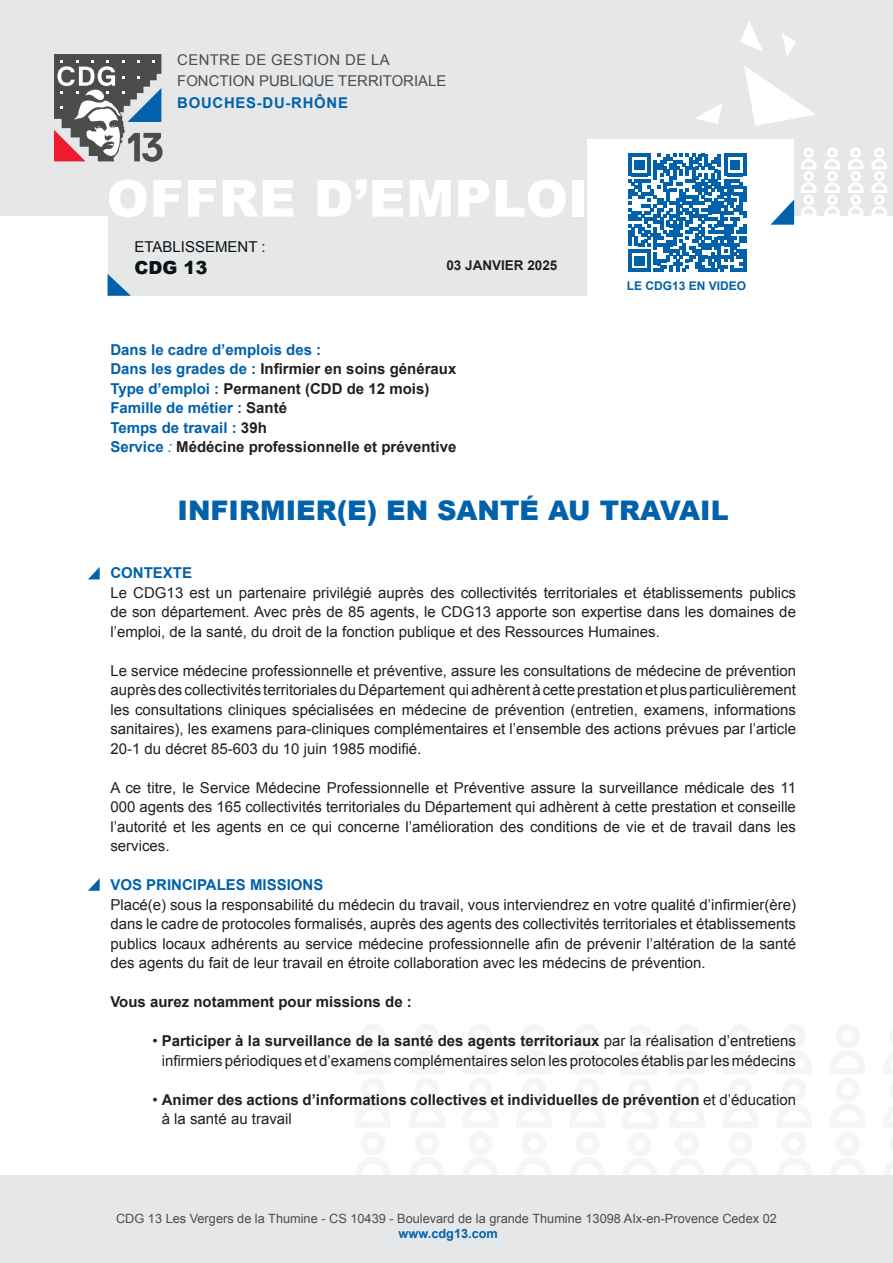
<style>
.page{position:relative;width:893px;height:1263px;background:#fff}
.page>*{position:absolute;margin:0;border:0;box-sizing:border-box;transform-origin:0 0}
.t1{font:900 51px "Arial";letter-spacing:.01em;color:#fff}
.t2{font:900 27px "Arial";color:#0161aa}
.t3{font:900 18px "Arial";color:#0d1214}
.t4{font:15px/19.5px "Arial";color:#231f20;text-align:justify}
.t5{font:700 15px/19.5px "Arial";color:#0161aa}
.t6{font:700 15px/19.5px "Arial";color:#231f20}
.t7{font:15px "Arial";color:#0d1214}
.t8{font:14.85px/21.5px "Arial";color:#4b4c4d}
.t9{font:700 14.85px "Arial";letter-spacing:.05em;color:#0161aa}
.t10{font:700 13.5px "Arial";color:#231f20}
.t11{font:12.75px "Arial";color:#4b4c4d}
.t12{font:700 12.75px "Arial";color:#0161aa}
.t13{font:700 12px "Arial";color:#0161aa}
.s1{color:#231f20}
.s2{font-weight:400;font-style:italic}
.s3{font-weight:700}
.s4{font-weight:400}
</style>
<div class="page">
<div style="left:0;top:0;width:893px;height:215px;background:#e6e7e9"></div>
<div style="left:108px;top:217px;width:479px;height:79px;background:#e6e7e9"></div>
<div style="left:0;top:1175px;width:893px;height:88px;background:#e6e7e9"></div>
<div style="left:587px;top:139px;width:206px;height:76px;background:#fff"></div>
<svg style="left:740px;top:21px;width:23px;height:30px"></svg>
<svg style="left:770px;top:199px;width:24px;height:26px"></svg>
<svg style="left:88px;top:567px;width:12px;height:12px"></svg>
<svg style="left:88px;top:878px;width:12px;height:13px"></svg>
<svg style="left:744px;top:66px;width:72px;height:60px"></svg>
<svg style="left:695px;top:103px;width:28px;height:21px"></svg>
<svg style="left:782px;top:33px;width:14px;height:23px"></svg>
<svg style="left:54px;top:54px;width:109px;height:108px"></svg>
<svg style="left:824px;top:147px;width:16px;height:69px"></svg>
<svg style="left:801px;top:147px;width:16px;height:69px"></svg>
<svg style="left:848px;top:147px;width:16px;height:68px"></svg>
<svg style="left:871px;top:147px;width:16px;height:69px"></svg>
<svg style="left:108px;top:274px;width:23px;height:22px"></svg>
<svg style="left:628px;top:154px;width:118px;height:118px"></svg>
<hr style="left:743px;top:249px;width:3px;height:23px;background:#0161aa">
<p class="t8" style="left:177px;top:49px;width:270px">CENTRE DE GESTION DE LA<br>FONCTION PUBLIQUE TERRITORIALE</p>
<p class="t9" style="left:177px;top:93px;width:172px">BOUCHES-DU-RHÔNE</p>
<h1 class="t1" style="left:107px;top:161px;width:483px">OFFRE D’EMPLOI</h1>
<p class="t7" style="left:134px;top:237px;width:133px">ETABLISSEMENT :</p>
<p class="t3" style="left:134px;top:255px;width:75px">CDG 13</p>
<p class="t10" style="left:446px;top:256px;width:113px">03 JANVIER 2025</p>
<p class="t5" style="left:110px;top:340px;width:347px">Dans le cadre d’emplois des :<br>Dans les grades de : <span class="s1">Infirmier en soins généraux </span>Type d’emploi : <span class="s1">Permanent (CDD de 12 mois)<br></span>Famille de métier : <span class="s1">Santé<br></span>Temps de travail : <span class="s1">39h<br></span>Service <span class="s2">:</span> <span class="s1">Médécine professionnelle et préventive</span></p>
<p class="t13" style="left:627px;top:278px;width:121px">LE CDG13 EN VIDEO</p>
<h2 class="t2" style="left:178px;top:490px;width:553px">INFIRMIER(E) EN SANTÉ AU TRAVAIL</h2>
<p class="t5" style="left:110px;top:564px;width:83px">CONTEXTE</p>
<p class="t4" style="left:110px;top:583px;width:687px">Le CDG13 est un partenaire privilégié auprès des collectivités territoriales et établissements publics de son département. Avec près de 85 agents, le CDG13 apporte son expertise dans les domaines de l’emploi, de la santé, du droit de la fonction publique et des Ressources Humaines.</p>
<p class="t4" style="left:110px;top:661px;width:687px">Le service médecine professionnelle et préventive, assure les consultations de médecine de prévention auprès des collectivités territoriales du Département qui adhèrent à cette prestation et plus particulièrement les consultations cliniques spécialisées en médecine de prévention (entretien, examens, informations sanitaires), les examens para-cliniques complémentaires et l’ensemble des actions prévues par l’article 20-1 du décret 85-603 du 10 juin 1985 modifié.</p>
<p class="t4" style="left:110px;top:778px;width:687px">A ce titre, le Service Médecine Professionnelle et Préventive assure la surveillance médicale des 11<br>000 agents des 165 collectivités territoriales du Département qui adhèrent à cette prestation et conseille l’autorité et les agents en ce qui concerne l’amélioration des conditions de vie et de travail dans les services.</p>
<p class="t5" style="left:110px;top:876px;width:215px">VOS PRINCIPALES MISSIONS</p>
<p class="t4" style="left:110px;top:895px;width:687px">Placé(e) sous la responsabilité du médecin du travail, vous interviendrez en votre qualité d’infirmier(ère) dans le cadre de protocoles formalisés, auprès des agents des collectivités territoriales et établissements publics locaux adhérents au service médecine professionnelle afin de prévenir l’altération de la santé des agents du fait de leur travail en étroite collaboration avec les médecins de prévention.</p>
<p class="t6" style="left:110px;top:993px;width:303px">Vous aurez notamment pour missions de :</p>
<p class="t4" style="left:152px;top:1031px;width:645px;text-align:right">• <span class="s3">Participer à la surveillance de la santé des agents territoriaux</span> par la réalisation d’entretiens infirmiers périodiques et d’examens complémentaires selon les protocoles établis par les médecins</p>
<p class="t6" style="left:162px;top:1090px;width:636px;text-indent:-9px"><span class="s4">•</span> Animer des actions d’informations collectives et individuelles de prévention <span class="s4">et d’éducation à la santé au travail</span></p>
<p class="t11" style="left:116px;top:1210px;width:662px">CDG 13 Les Vergers de la Thumine - CS 10439 - Boulevard de la grande Thumine 13098 AIx-en-Provence Cedex 02</p>
<p class="t12" style="left:399px;top:1225px;width:101px">www.cdg13.com</p>
</div>
